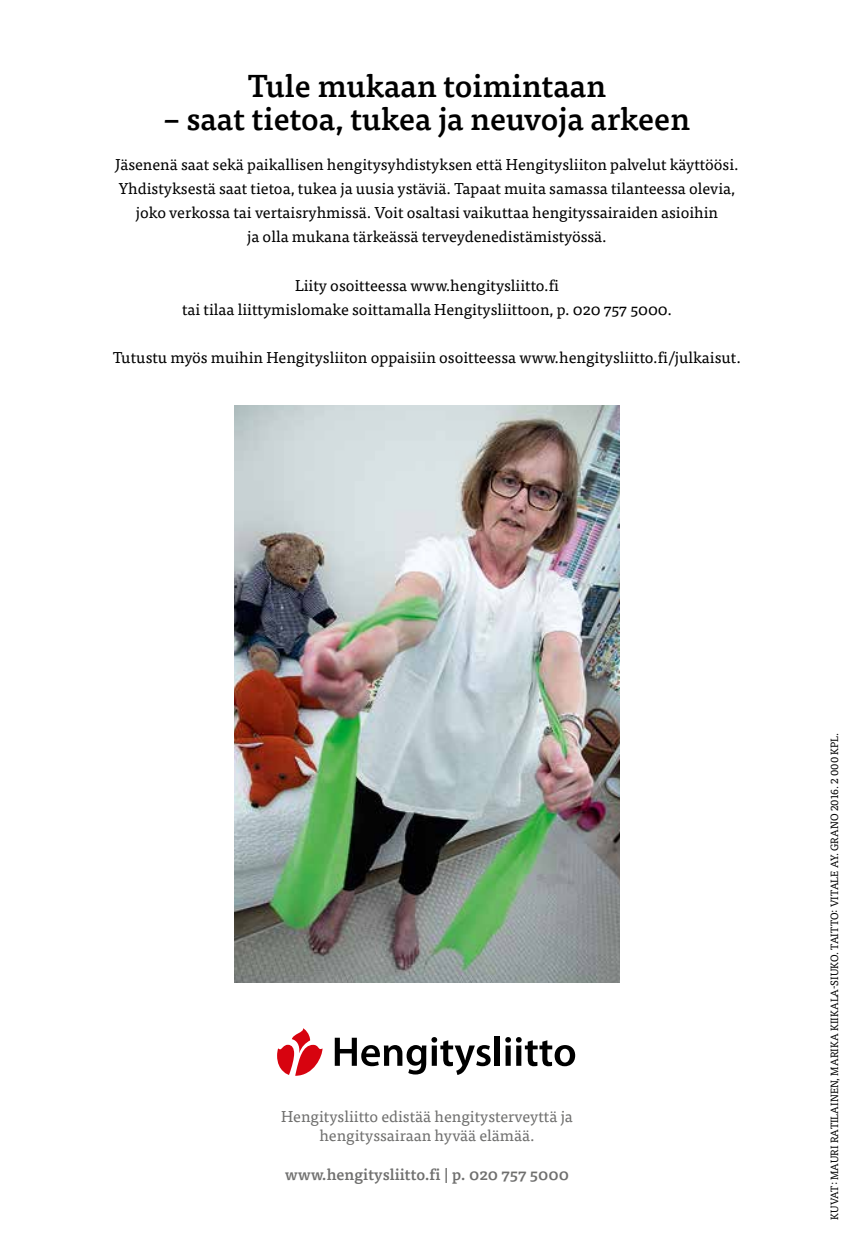
<style>
.page{position:relative;width:854px;height:1241px;background:#fff}
.page>*{position:absolute;margin:0;border:0;box-sizing:border-box;transform-origin:0 0}
.t1{font:500 31.5px "Tisa OT";color:#000}
.t2{font:15.75px/24.2px "Tisa OT";color:#000;text-align:center}
.t3{font:15.75px/19.2px "Tisa OT";color:#6f6f6e;text-align:center}
.t4{font:500 15.75px "Tisa OT";color:#6f6f6e}
.t5{font:10.5px "Tisa OT";letter-spacing:.01em;color:#000}
</style>
<div class="page">
<img style="left:234px;top:405px;width:385px;height:577px">
<svg style="left:334px;top:1037px;width:156px;height:37px"></svg>
<div style="left:494px;top:1036px;width:6px;height:29px;background:#000"></div>
<svg style="left:505px;top:1037px;width:70px;height:29px"></svg>
<svg style="left:277px;top:1028px;width:45px;height:47px"></svg>
<h1 class="t1" style="left:248px;top:67px;width:360px">Tule mukaan toimintaan</h1>
<h1 class="t1" style="left:164px;top:100px;width:527px">– saat tietoa, tukea ja neuvoja arkeen</h1>
<p class="t2" style="left:115px;top:152px;width:624px">Jäsenenä saat sekä paikallisen hengitysyhdistyksen että Hengitysliiton palvelut käyttöösi.<br>Yhdistyksestä saat tietoa, tukea ja uusia ystäviä. Tapaat muita samassa tilanteessa olevia, joko verkossa tai vertaisryhmissä. Voit osaltasi vaikuttaa hengityssairaiden asioihin<br>ja olla mukana tärkeässä terveydenedistämistyössä.</p>
<p class="t2" style="left:182px;top:273px;width:491px">Liity osoitteessa www.hengitysliitto.fi<br>tai tilaa liittymislomake soittamalla Hengitysliittoon, p. 020 757 5000.</p>
<p class="t2" style="left:113px;top:346px;width:629px">Tutustu myös muihin Hengitysliiton oppaisiin osoitteessa www.hengitysliitto.fi/julkaisut.</p>
<p class="t3" style="left:281px;top:1106px;width:293px">Hengitysliitto edistää hengitysterveyttä ja hengityssairaan hyvää elämää.</p>
<p class="t4" style="left:285px;top:1164px;width:285px">www.hengitysliitto.fi | p. 020 757 5000</p>
<p class="t5" style="left:827px;top:1219px;width:488px;rotate:-90deg">KUVAT: MAURI RATILAINEN, MARIKA KIIKALA-SIUKO. TAITTO: VITALE AY. GRANO 2016. 2 000 KPL.</p>
</div>
